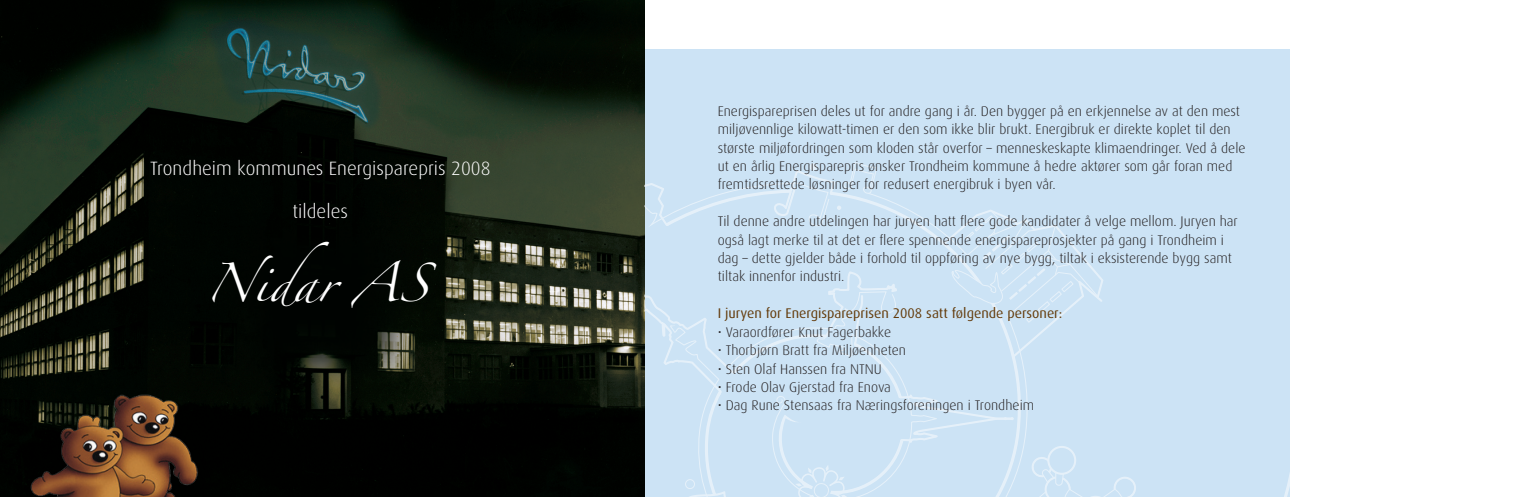
<style>
.page{position:relative;width:1538px;height:497px;background:#fff}
.page>*{position:absolute;margin:0;border:0;box-sizing:border-box;transform-origin:0 0}
.t1{font:35px "Zapfino";color:#fff}
.t2{font:300 19.25px "Dax";color:#fff}
.t3{font:300 14px/18.4px "Dax";color:#231f20}
.t4{font:14px "Dax";color:#633b0b}
</style>
<div class="page">
<img style="left:0;top:0;width:645px;height:496px">
<div style="left:645px;top:50px;width:645px;height:446px;background:#cce3f5"></div>
<svg style="left:1284px;top:473px;width:6px;height:23px"></svg>
<svg style="left:645px;top:162px;width:491px;height:334px"></svg>
<img style="left:30px;top:393px;width:168px;height:103px">
<h2 class="t2" style="left:150px;top:158px;width:342px">Trondheim kommunes Energisparepris 2008</h2>
<h2 class="t2" style="left:293px;top:201px;width:57px">tildeles</h2>
<h1 class="t1" style="left:206px;top:268px;width:224px">Nidar AS</h1>
<p class="t3" style="left:718px;top:102px;width:529px">Energispareprisen deles ut for andre gang i år. Den bygger på en erkjennelse av at den mest miljøvennlige kilowatt-timen er den som ikke blir brukt. Energibruk er direkte koplet til den største miljøfordringen som kloden står overfor – menneskeskapte klimaendringer. Ved å dele ut en årlig Energisparepris ønsker Trondheim kommune å hedre aktører som går foran med fremtidsrettede løsninger for redusert energibruk i byen vår.</p>
<p class="t3" style="left:718px;top:212px;width:522px">Til denne andre utdelingen har juryen hatt flere gode kandidater å velge mellom. Juryen har også lagt merke til at det er flere spennende energispareprosjekter på gang i Trondheim i dag – dette gjelder både i forhold til oppføring av nye bygg, tiltak i eksisterende bygg samt tiltak innenfor industri.</p>
<p class="t4" style="left:718px;top:305px;width:346px">I juryen for Energispareprisen 2008 satt følgende personer:</p>
<p class="t3" style="left:718px;top:322px;width:175px">• Varaordfører Knut Fagerbakke</p>
<p class="t3" style="left:718px;top:341px;width:190px">• Thorbjørn Bratt fra Miljøenheten</p>
<p class="t3" style="left:718px;top:359px;width:165px">• Sten Olaf Hanssen fra NTNU</p>
<p class="t3" style="left:718px;top:377px;width:175px">• Frode Olav Gjerstad fra Enova</p>
<p class="t3" style="left:718px;top:396px;width:318px">• Dag Rune Stensaas fra Næringsforeningen i Trondheim</p>
</div>
